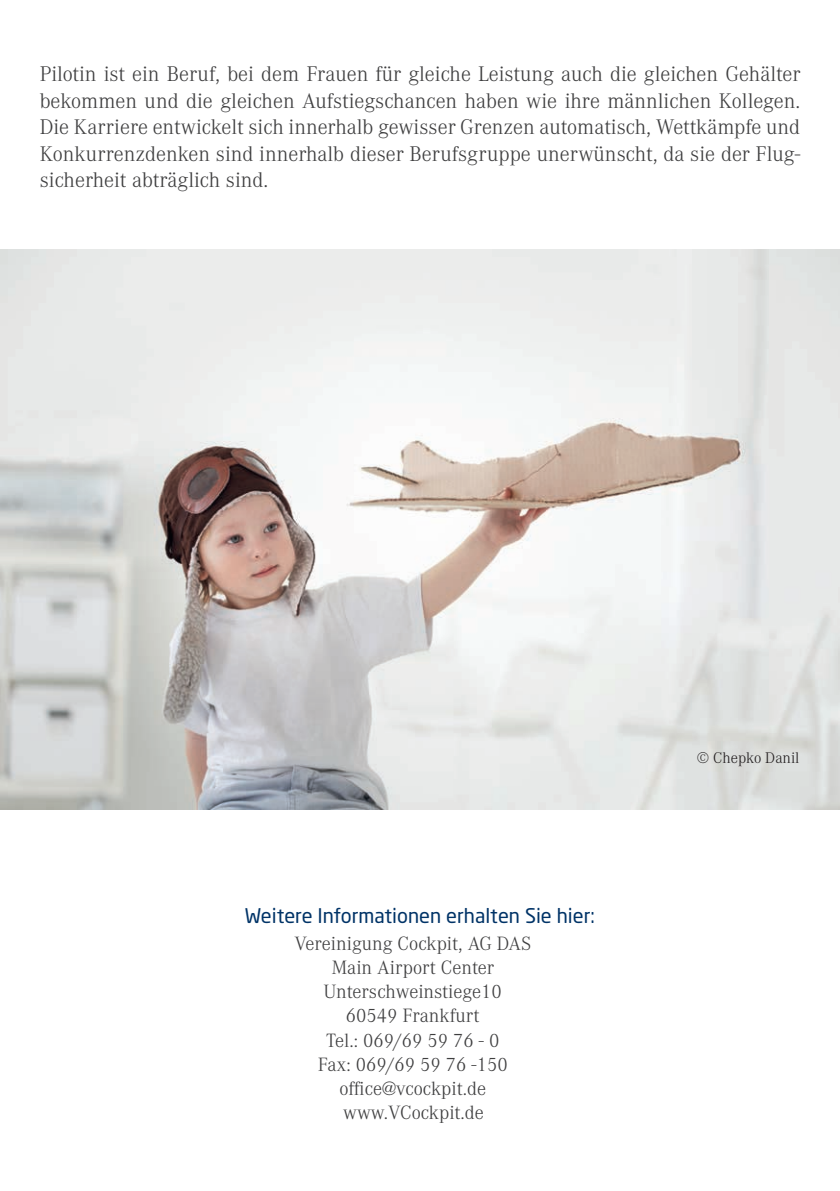
<style>
.page{position:relative;width:840px;height:1191px;background:#fff}
.page>*{position:absolute;margin:0;border:0;box-sizing:border-box;transform-origin:0 0}
.t1{font:300 22px/26.4px "Corporate A";color:#3e3e3f;text-align:justify}
.t2{font:300 20px/24px "Corporate A";color:#3e3e3f;text-align:center}
.t3{font:20px "Neo Sans Std";color:#003367}
.t4{font:300 16px "Corporate A";color:#231f20}
</style>
<div class="page">
<img style="left:1px;top:249px;width:838px;height:560px">
<p class="t1" style="left:40px;top:61px;width:761px">Pilotin ist ein Beruf, bei dem Frauen für gleiche Leistung auch die gleichen Gehälter bekommen und die gleichen Aufstiegschancen haben wie ihre männlichen Kollegen.<br>Die Karriere entwickelt sich innerhalb gewisser Grenzen automatisch, Wettkämpfe und Konkurrenzdenken sind innerhalb dieser Berufsgruppe unerwünscht, da sie der Flug&shy;sicherheit abträglich sind.</p>
<p class="t3" style="left:245px;top:903px;width:351px">Weitere Informationen erhalten Sie hier:</p>
<p class="t2" style="left:294px;top:932px;width:238px">Vereinigung Cockpit, AG DAS<br>Main Airport Center<br>Unterschweinstiege10<br>60549 Frankfurt<br>Tel.: 069/69 59 76 - 0<br>Fax: 069/69 59 76 -150 office@vcockpit.de www.VCockpit.de</p>
<p class="t4" style="left:696px;top:749px;width:104px">© Chepko Danil</p>
</div>
